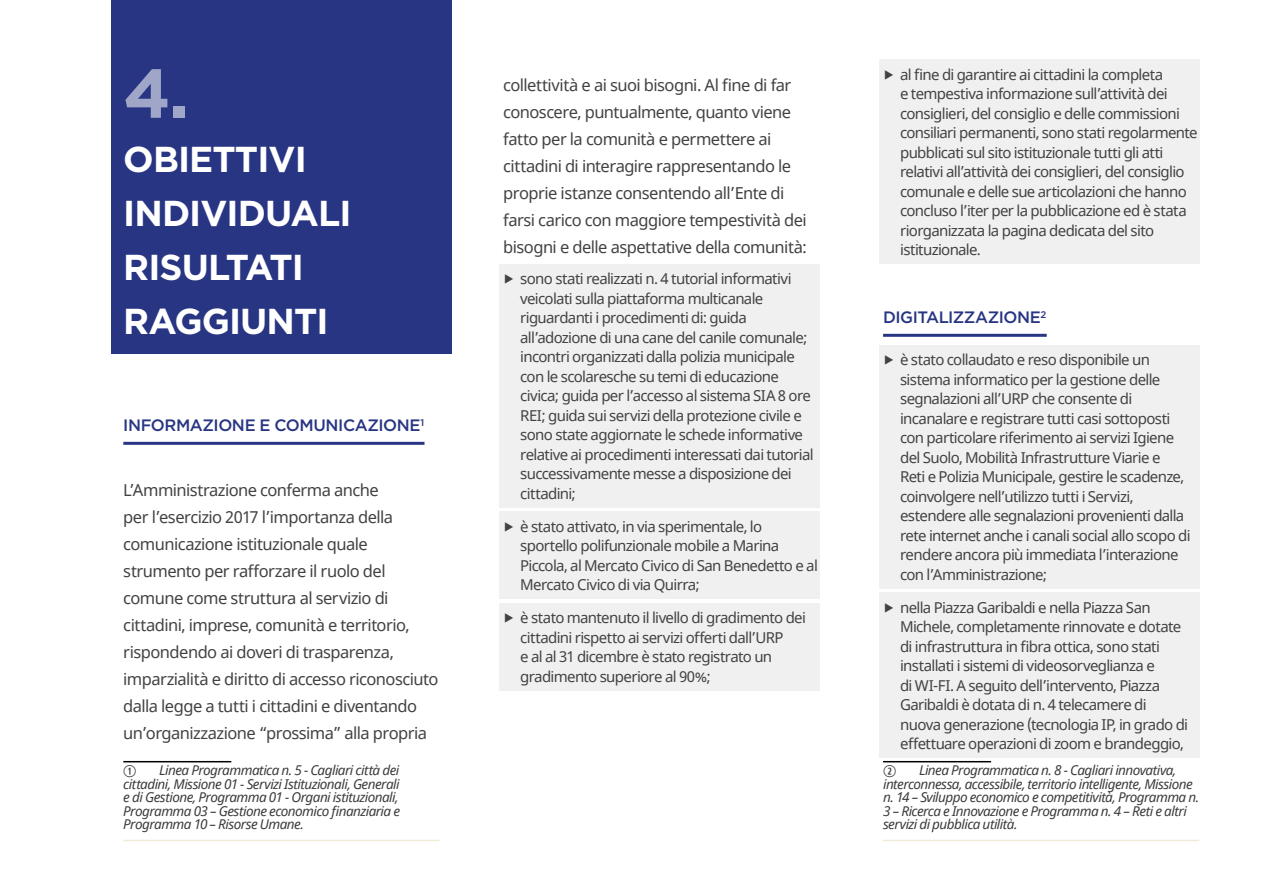
<style>
.page{position:relative;width:1263px;height:893px;background:#fff}
.page>*{position:absolute;margin:0;border:0;box-sizing:border-box;transform-origin:0 0}
.t1{font:700 69px "Gotham";color:#a0a6c8}
.t2{font:700 36px/54px "Gotham";letter-spacing:-.025em;color:#fff}
.t3{font:16.5px/27px "Noto Sans";letter-spacing:-.03em;color:#424241}
.t4{font:500 16.5px "Gotham";letter-spacing:-.025em;color:#283583}
.t5{font:16.2px "Combi Numerals Ltd";color:#3b3b3b}
.t6{font:15px/19.5px "Noto Sans";letter-spacing:-.045em;color:#424241}
.t7{font:italic 13.5px/13.5px "Noto Sans";letter-spacing:-.04em;color:#3b3b3b;text-align:justify}
</style>
<div class="page">
<div style="left:111px;top:0;width:340px;height:353px;background:#283583"></div>
<hr style="left:123px;top:442px;width:301px;height:3px;background:#283583">
<hr style="left:123px;top:761px;width:108px;height:1px;background:#000">
<hr style="left:123px;top:840px;width:316px;height:1px;background:#f0ebd7">
<div style="left:499px;top:264px;width:320px;height:243px;background:#f0f0f0"></div>
<div style="left:499px;top:511px;width:320px;height:88px;background:#f0f0f0"></div>
<div style="left:499px;top:603px;width:320px;height:87px;background:#f0f0f0"></div>
<div style="left:879px;top:60px;width:320px;height:204px;background:#f0f0f0"></div>
<hr style="left:883px;top:334px;width:164px;height:3px;background:#283583">
<div style="left:879px;top:345px;width:320px;height:243px;background:#f0f0f0"></div>
<div style="left:879px;top:592px;width:320px;height:166px;background:#f0f0f0"></div>
<hr style="left:883px;top:761px;width:108px;height:1px;background:#000">
<hr style="left:883px;top:840px;width:316px;height:1px;background:#f0ebd7">
<h1 class="t1" style="left:123px;top:48px;width:67px">4.</h1>
<h2 class="t2" style="left:123px;top:132px;width:230px">OBIETTIVI<br>INDIVIDUALI<br>RISULTATI<br>RAGGIUNTI</h2>
<p class="t4" style="left:123px;top:415px;width:302px">INFORMAZIONE E COMUNICAZIONE<sup>1</sup></p>
<p class="t3" style="left:123px;top:477px;width:317px">L’Amministrazione conferma anche<br>per l’esercizio 2017 l’importanza della comunicazione istituzionale quale strumento per rafforzare il ruolo del comune come struttura al servizio di cittadini, imprese, comunità e territorio, rispondendo ai doveri di trasparenza, imparzialità e diritto di accesso riconosciuto dalla legge a tutti i cittadini e diventando un’organizzazione “prossima” alla propria</p>
<p class="t5" style="left:123px;top:762px;width:15px">1</p>
<p class="t7" style="left:123px;top:763px;width:278px;text-indent:36px">Linea Programmatica n. 5 - Cagliari città dei cittadini, Missione 01 - Servizi Istituzionali, Generali e di Gestione, Programma 01 - Organi istituzionali, Programma 03 – Gestione economico finanziaria e Programma 10 – Risorse Umane.</p>
<p class="t3" style="left:503px;top:72px;width:305px">collettività e ai suoi bisogni. Al fine di far conoscere, puntualmente, quanto viene fatto per la comunità e permettere ai cittadini di interagire rappresentando le proprie istanze consentendo all’Ente di farsi carico con maggiore tempestività dei bisogni e delle aspettative della comunità:</p>
<p class="t6" style="left:520px;top:270px;width:295px;text-indent:-17px">▶ sono stati realizzati n. 4 tutorial informativi veicolati sulla piattaforma multicanale riguardanti i procedimenti di: guida all’adozione di una cane del canile comunale; incontri organizzati dalla polizia municipale con le scolaresche su temi di educazione civica; guida per l’accesso al sistema SIA 8 ore REI; guida sui servizi della protezione civile e sono state aggiornate le schede informative relative ai procedimenti interessati dai tutorial successivamente messe a disposizione dei cittadini;</p>
<p class="t6" style="left:520px;top:517px;width:299px;text-indent:-17px">▶ è stato attivato, in via sperimentale, lo sportello polifunzionale mobile a Marina Piccola, al Mercato Civico di San Benedetto e al Mercato Civico di via Quirra;</p>
<p class="t6" style="left:520px;top:609px;width:287px;text-indent:-17px">▶ è stato mantenuto il livello di gradimento dei cittadini rispetto ai servizi offerti dall’URP<br>e al al 31 dicembre è stato registrato un gradimento superiore al 90%;</p>
<p class="t6" style="left:900px;top:65px;width:299px;text-indent:-17px">▶ al fine di garantire ai cittadini la completa<br>e tempestiva informazione sull’attività dei consiglieri, del consiglio e delle commissioni consiliari permanenti, sono stati regolarmente pubblicati sul sito istituzionale tutti gli atti relativi all’attività dei consiglieri, del consiglio comunale e delle sue articolazioni che hanno concluso l’iter per la pubblicazione ed è stata riorganizzata la pagina dedicata del sito istituzionale.</p>
<p class="t4" style="left:883px;top:307px;width:165px">DIGITALIZZAZIONE<sup>2</sup></p>
<p class="t6" style="left:900px;top:351px;width:292px;text-indent:-17px">▶ è stato collaudato e reso disponibile un sistema informatico per la gestione delle segnalazioni all’URP che consente di incanalare e registrare tutti casi sottoposti con particolare riferimento ai servizi Igiene del Suolo, Mobilità Infrastrutture Viarie e<br>Reti e Polizia Municipale, gestire le scadenze, coinvolgere nell’utilizzo tutti i Servizi, estendere alle segnalazioni provenienti dalla rete internet anche i canali social allo scopo di rendere ancora più immediata l’interazione con l’Amministrazione;</p>
<p class="t6" style="left:900px;top:598px;width:290px;text-indent:-17px">▶ nella Piazza Garibaldi e nella Piazza San Michele, completamente rinnovate e dotate di infrastruttura in fibra ottica, sono stati installati i sistemi di videosorveglianza e<br>di WI-FI. A seguito dell’intervento, Piazza Garibaldi è dotata di n. 4 telecamere di nuova generazione (tecnologia IP, in grado di effettuare operazioni di zoom e brandeggio,</p>
<p class="t5" style="left:883px;top:762px;width:15px">2</p>
<p class="t7" style="left:883px;top:763px;width:318px;text-align:left;text-indent:36px">Linea Programmatica n. 8 - Cagliari innovativa, interconnessa, accessibile, territorio intelligente, Missione n. 14 – Sviluppo economico e competitività, Programma n.<br>3 – Ricerca e Innovazione e Programma n. 4 – Reti e altri servizi di pubblica utilità.</p>
</div>
